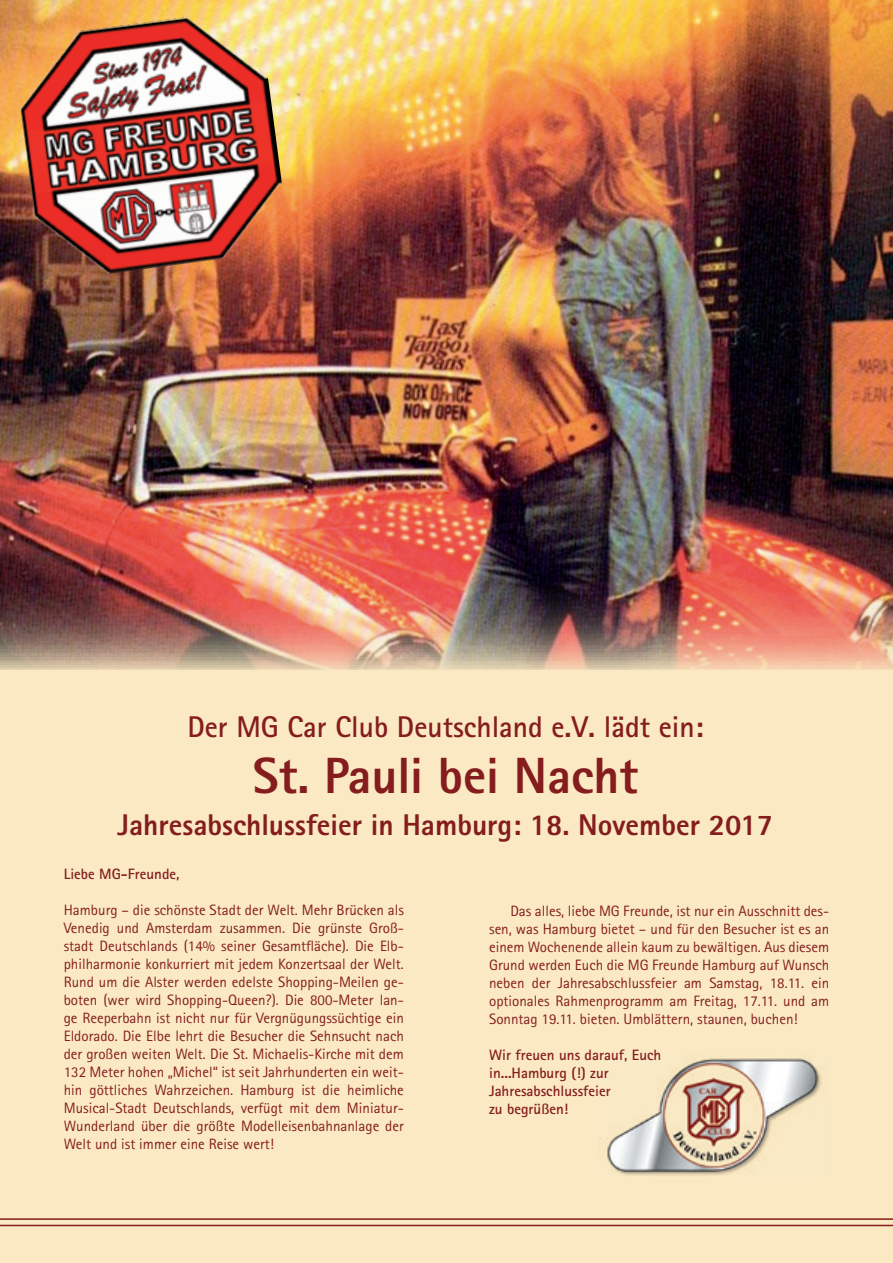
<style>
.page{position:relative;width:893px;height:1263px;background:#fff}
.page>*{position:absolute;margin:0;border:0;box-sizing:border-box;transform-origin:0 0}
.t1{font:800 51px "Rotis Sans Serif";color:#851d1e}
.t2{font:800 30px "Rotis Sans Serif";color:#851d1e}
.t3{font:700 30px "Rotis Sans Serif";color:#851d1e}
.Body_1__Abs{font:15px/18px "Rotis Sans Serif";color:#851d1e;text-align:justify}
.Body_Text{font:15px/18px "Rotis Sans Serif";color:#851d1e;text-align:justify}
.Bildunterschrift{font:700 15px "Rotis Sans Serif";color:#851d1e}
</style>
<div class="page">
<img style="left:0;top:0;width:893px;height:670px">
<hr style="left:0;top:1225px;width:893px;height:1px;background:#851d1e">
<hr style="left:0;top:1218px;width:893px;height:2px;background:#851d1e">
<img style="left:598px;top:1054px;width:231px;height:124px">
<img style="left:11px;top:7px;width:280px;height:275px">
<p class="t3" style="left:187px;top:708px;width:518px">Der MG Car Club Deutschland e.V. lädt ein:</p>
<p class="t1" style="left:253px;top:743px;width:386px">St. Pauli bei Nacht</p>
<p class="t2" style="left:118px;top:805px;width:657px">Jahresabschlussfeier in Hamburg: 18. November 2017</p>
<p class="Bildunterschrift" style="left:64px;top:865px;width:117px">Liebe MG-Freunde,</p>
<p class="Body_1__Abs" style="left:64px;top:901px;width:342px">Hamburg – die schönste Stadt der Welt. Mehr Brücken als Venedig und Amsterdam zusammen. Die grünste Groß&shy;stadt Deutschlands (14% seiner Gesamtfläche). Die Elb&shy;philharmonie konkurriert mit jedem Konzertsaal der Welt.<br>Rund um die Alster werden edelste Shopping-Meilen ge&shy;boten (wer wird Shopping-Queen?). Die 800-Meter lan&shy;ge Reeperbahn ist nicht nur für Vergnügungssüchtige ein Eldorado. Die Elbe lehrt die Besucher die Sehnsucht nach der großen weiten Welt. Die St. Michaelis-Kirche mit dem 132 Meter hohen „Michel“ ist seit Jahrhunderten ein weit&shy;hin göttliches Wahrzeichen. Hamburg ist die heimliche Musical-Stadt Deutschlands, verfügt mit dem Miniatur-Wunderland über die größte Modelleisenbahnanlage der Welt und ist immer eine Reise wert!</p>
<p class="Body_Text" style="left:489px;top:901px;width:342px;text-indent:21px">Das alles, liebe MG Freunde, ist nur ein Ausschnitt des&shy;sen, was Hamburg bietet – und für den Besucher ist es an einem Wochenende allein kaum zu bewältigen. Aus diesem Grund werden Euch die MG Freunde Hamburg auf Wunsch neben der Jahresabschlussfeier am Samstag, 18.11. ein optionales Rahmenprogramm am Freitag, 17.11. und am Sonntag 19.11. bieten. Umblättern, staunen, buchen!</p>
<p class="Bildunterschrift" style="left:489px;top:1045px;width:174px">Wir freuen uns darauf, Euch</p>
<p class="Bildunterschrift" style="left:489px;top:1063px;width:121px">in...Hamburg (!) zur</p>
<p class="Bildunterschrift" style="left:489px;top:1081px;width:123px">Jahresabschlussfeier</p>
<p class="Bildunterschrift" style="left:489px;top:1099px;width:81px">zu begrüßen!</p>
</div>
